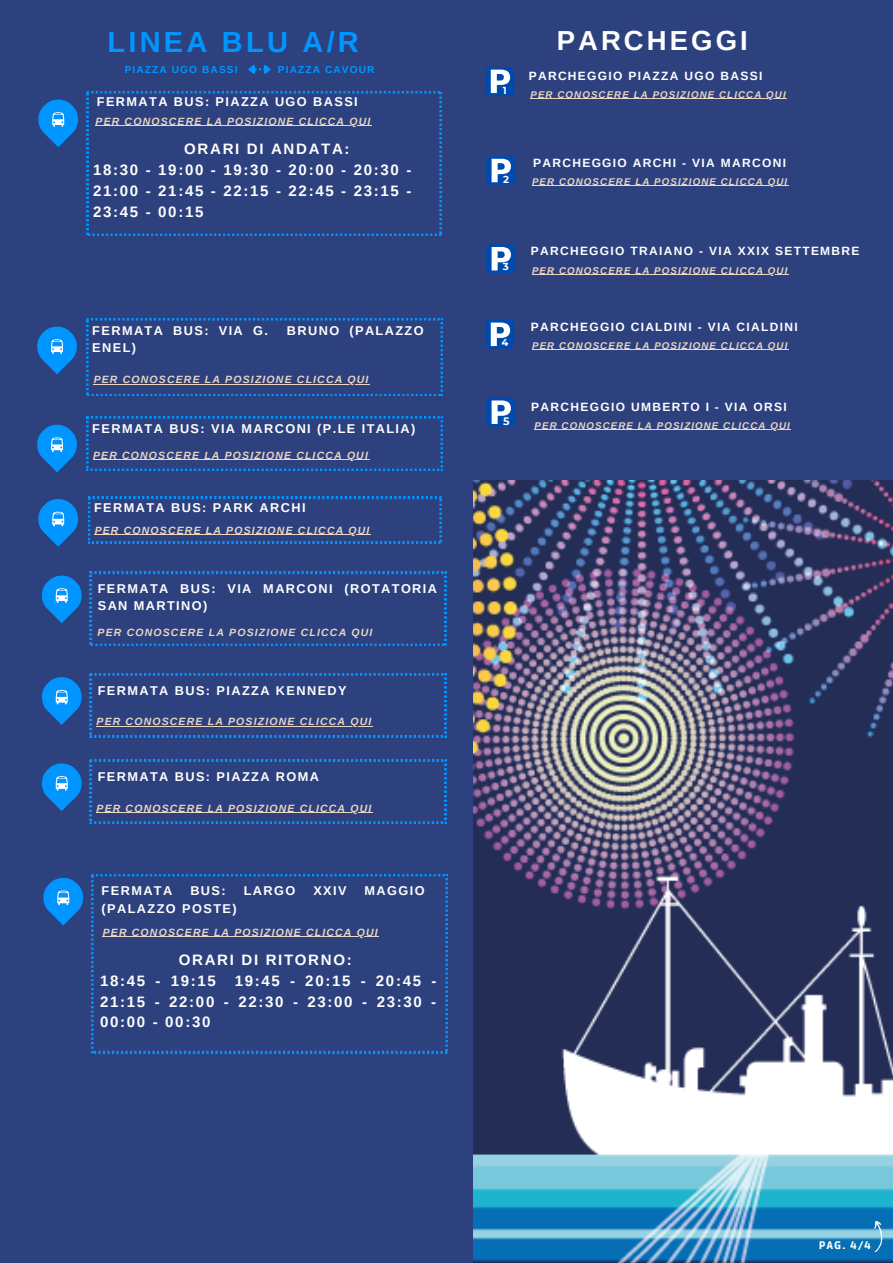
<style>
.page{position:relative;width:893px;height:1263px;background:#2c417e}
.page>*{position:absolute;margin:0;border:0;box-sizing:border-box;transform-origin:0 0}
.t1{font:700 29.03px "Arimo";letter-spacing:.11em;color:#0095ff}
.t2{font:700 27.53px "Arimo";letter-spacing:.11em;color:#fefefe}
.t3{font:700 15.08px/20.9px "Arimo";letter-spacing:.11em;color:#fefefe}
.t4{font:700 12.75px/17.4px "Arimo";letter-spacing:.11em;color:#fff}
.t5{font:700 12px "Arimo";letter-spacing:.11em;color:#fff}
.t6{font:900 10.88px "Ruda";color:#fff}
.t7{font:700 10.88px "Montserrat";color:#fff}
.t8{font:italic 700 10.5px "Arimo";letter-spacing:.11em;color:#ead6c2}
.t9{font:700 10.12px "Arimo";letter-spacing:.11em;color:#0095ff}
.t10{font:700 10.12px "Montserrat";color:#fff}
.t11{font:italic 700 9.75px "Arimo";letter-spacing:.11em;color:#ead6c2}
</style>
<div class="page">
<img style="left:473px;top:481px;width:419px;height:782px">
<svg style="left:873px;top:1220px;width:10px;height:32px"></svg>
<svg style="left:248px;top:65px;width:23px;height:9px"></svg>
<svg style="left:87px;top:91px;width:354px;height:145px"></svg>
<svg style="left:86px;top:318px;width:356px;height:78px"></svg>
<svg style="left:88px;top:497px;width:353px;height:46px"></svg>
<svg style="left:90px;top:572px;width:356px;height:74px"></svg>
<svg style="left:41px;top:575px;width:41px;height:48px"></svg>
<svg style="left:38px;top:499px;width:40px;height:48px"></svg>
<svg style="left:37px;top:326px;width:40px;height:48px"></svg>
<svg style="left:38px;top:99px;width:40px;height:48px"></svg>
<svg style="left:86px;top:416px;width:357px;height:55px"></svg>
<svg style="left:86px;top:416px;width:356px;height:54px"></svg>
<svg style="left:37px;top:424px;width:40px;height:48px"></svg>
<svg style="left:90px;top:673px;width:356px;height:64px"></svg>
<svg style="left:41px;top:677px;width:41px;height:48px"></svg>
<svg style="left:90px;top:760px;width:356px;height:63px"></svg>
<svg style="left:41px;top:763px;width:41px;height:48px"></svg>
<svg style="left:91px;top:874px;width:356px;height:179px"></svg>
<svg style="left:43px;top:877px;width:41px;height:49px"></svg>
<svg style="left:485px;top:67px;width:29px;height:29px"></svg>
<svg style="left:486px;top:156px;width:29px;height:29px"></svg>
<svg style="left:485px;top:320px;width:29px;height:29px"></svg>
<svg style="left:486px;top:398px;width:29px;height:28px"></svg>
<svg style="left:486px;top:244px;width:29px;height:29px"></svg>
<hr style="left:95px;top:125px;width:276px;height:1px;background:#ead6c2">
<hr style="left:94px;top:384px;width:276px;height:1px;background:#ead6c2">
<hr style="left:95px;top:534px;width:276px;height:1px;background:#ead6c2">
<hr style="left:93px;top:460px;width:276px;height:1px;background:#ead6c2">
<hr style="left:96px;top:726px;width:276px;height:1px;background:#ead6c2">
<hr style="left:96px;top:812px;width:276px;height:1px;background:#ead6c2">
<hr style="left:103px;top:936px;width:276px;height:1px;background:#ead6c2">
<hr style="left:530px;top:98px;width:257px;height:1px;background:#ead6c2">
<hr style="left:532px;top:186px;width:256px;height:1px;background:#ead6c2">
<hr style="left:532px;top:350px;width:256px;height:1px;background:#ead6c2">
<hr style="left:534px;top:429px;width:257px;height:1px;background:#ead6c2">
<hr style="left:532px;top:274px;width:256px;height:1px;background:#ead6c2">
<p class="t1" style="left:108px;top:26px;width:253px">LINEA BLU A/R</p>
<h1 class="t9" style="left:125px;top:64px;width:114px">PIAZZA UGO BASSI</h1>
<h1 class="t9" style="left:278px;top:64px;width:98px">PIAZZA CAVOUR</h1>
<h3 class="t4" style="left:97px;top:93px;width:262px">FERMATA BUS: PIAZZA UGO BASSI</h3>
<h4 class="t8" style="left:95px;top:115px;width:276px">PER CONOSCERE LA POSIZIONE CLICCA QUI</h4>
<p class="t3" style="left:93px;top:139px;width:320px;text-indent:91px">ORARI DI ANDATA:<br>18:30 - 19:00 - 19:30 - 20:00 - 20:30 -<br>21:00 - 21:45 - 22:15 - 22:45 - 23:15 -<br>23:45 - 00:15</p>
<p class="t4" style="left:92px;top:322px;width:177px">FERMATA BUS: VIA G.</p>
<p class="t4" style="left:287px;top:322px;width:138px">BRUNO (PALAZZO</p>
<p class="t4" style="left:92px;top:339px;width:45px">ENEL)</p>
<h2 class="t8" style="left:94px;top:374px;width:276px">PER CONOSCERE LA POSIZIONE CLICCA QUI</h2>
<p class="t4" style="left:92px;top:420px;width:325px">FERMATA BUS: VIA MARCONI (P.LE ITALIA)</p>
<h3 class="t8" style="left:93px;top:449px;width:276px">PER CONOSCERE LA POSIZIONE CLICCA QUI</h3>
<p class="t4" style="left:94px;top:499px;width:213px">FERMATA BUS: PARK ARCHI</p>
<h3 class="t8" style="left:95px;top:524px;width:276px">PER CONOSCERE LA POSIZIONE CLICCA QUI</h3>
<p class="t4" style="left:98px;top:580px;width:341px">FERMATA BUS: VIA MARCONI (ROTATORIA<br>SAN MARTINO)</p>
<p class="t8" style="left:98px;top:626px;width:276px">PER CONOSCERE LA POSIZIONE CLICCA QUI</p>
<h3 class="t4" style="left:98px;top:681px;width:250px">FERMATA BUS: PIAZZA KENNEDY</h3>
<p class="t8" style="left:96px;top:716px;width:276px">PER CONOSCERE LA POSIZIONE CLICCA QUI</p>
<p class="t4" style="left:98px;top:768px;width:223px">FERMATA BUS: PIAZZA ROMA</p>
<h4 class="t8" style="left:96px;top:802px;width:276px">PER CONOSCERE LA POSIZIONE CLICCA QUI</h4>
<h4 class="t4" style="left:102px;top:882px;width:72px">FERMATA</h4>
<h4 class="t4" style="left:190px;top:882px;width:37px">BUS:</h4>
<h4 class="t4" style="left:244px;top:882px;width:53px">LARGO</h4>
<h4 class="t4" style="left:313px;top:882px;width:35px">XXIV</h4>
<h4 class="t4" style="left:364px;top:882px;width:62px">MAGGIO</h4>
<h4 class="t4" style="left:102px;top:899px;width:137px">(PALAZZO POSTE)</h4>
<p class="t3" style="left:100px;top:949px;width:338px;text-indent:79px">ORARI DI RITORNO:<br>18:45 - 19:15 19:45 - 20:15 - 20:45 -<br>21:15 - 22:00 - 22:30 - 23:00 - 23:30 -<br>00:00 - 00:30</p>
<h3 class="t8" style="left:103px;top:926px;width:276px">PER CONOSCERE LA POSIZIONE CLICCA QUI</h3>
<h1 class="t10" style="left:503px;top:85px;width:5px">1</h1>
<h4 class="t2" style="left:557px;top:25px;width:192px">PARCHEGGI</h4>
<h3 class="t5" style="left:529px;top:70px;width:235px">PARCHEGGIO PIAZZA UGO BASSI</h3>
<p class="t11" style="left:530px;top:89px;width:257px">PER CONOSCERE LA POSIZIONE CLICCA QUI</p>
<h4 class="t10" style="left:503px;top:173px;width:7px">2</h4>
<h3 class="t5" style="left:533px;top:156px;width:254px">PARCHEGGIO ARCHI - VIA MARCONI</h3>
<h4 class="t11" style="left:532px;top:176px;width:257px">PER CONOSCERE LA POSIZIONE CLICCA QUI</h4>
<p class="t10" style="left:503px;top:261px;width:7px">3</p>
<p class="t10" style="left:501px;top:336px;width:8px">4</p>
<h3 class="t7" style="left:503px;top:414px;width:8px">5</h3>
<h3 class="t5" style="left:531px;top:244px;width:330px">PARCHEGGIO TRAIANO - VIA XXIX SETTEMBRE</h3>
<h4 class="t11" style="left:532px;top:265px;width:257px">PER CONOSCERE LA POSIZIONE CLICCA QUI</h4>
<p class="t5" style="left:531px;top:320px;width:268px">PARCHEGGIO CIALDINI - VIA CIALDINI</p>
<p class="t11" style="left:532px;top:340px;width:257px">PER CONOSCERE LA POSIZIONE CLICCA QUI</p>
<h3 class="t5" style="left:531px;top:400px;width:257px">PARCHEGGIO UMBERTO I - VIA ORSI</h3>
<h4 class="t11" style="left:534px;top:420px;width:257px">PER CONOSCERE LA POSIZIONE CLICCA QUI</h4>
<p class="t6" style="left:819px;top:1239px;width:53px">PAG. 4/4</p>
</div>
